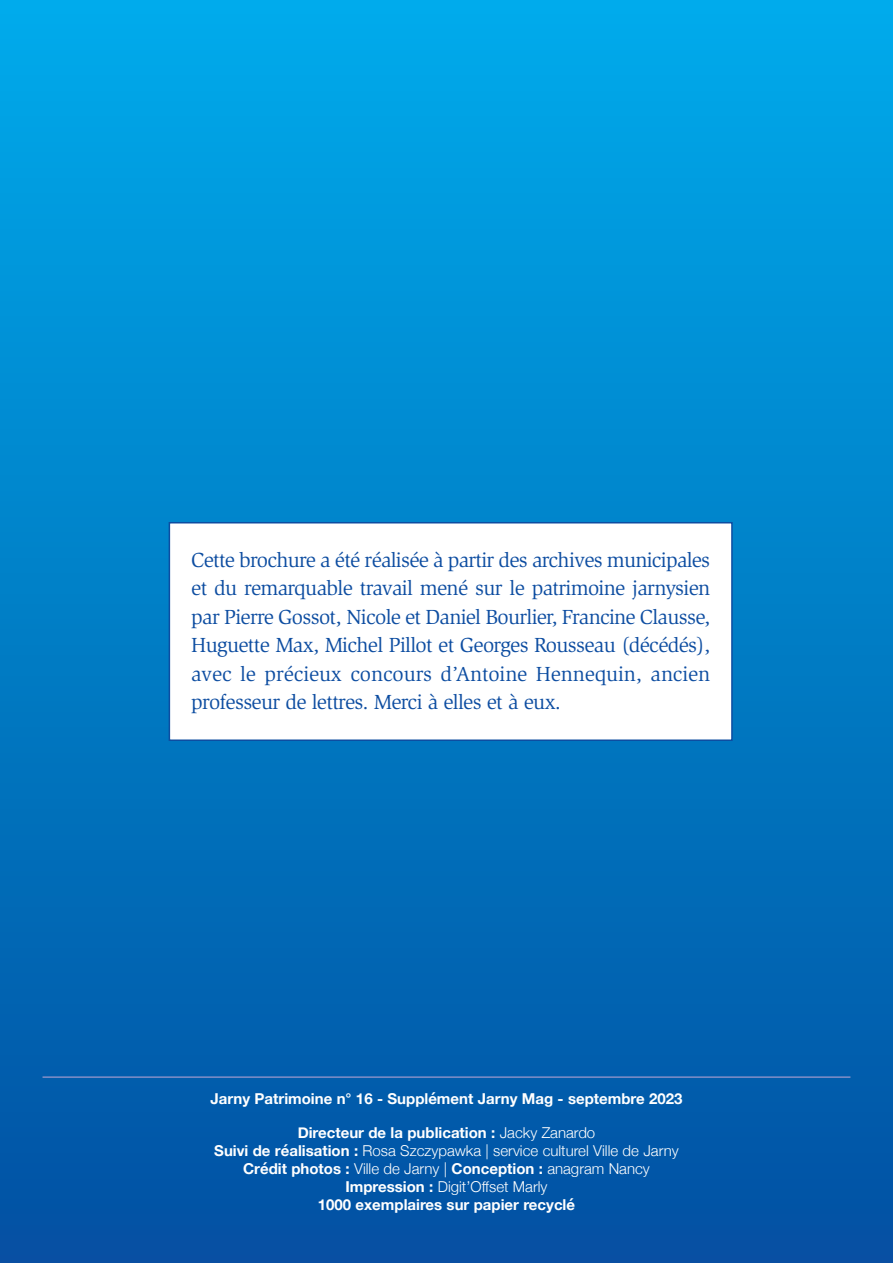
<style>
.page{position:relative;width:893px;height:1263px;background:#fff}
.page>*{position:absolute;margin:0;border:0;box-sizing:border-box;transform-origin:0 0}
.t1{font:21px/28.5px "Slimbach";letter-spacing:-.03em;color:#0d4da1;text-align:justify}
.t2{font:300 15px "Helvetica Neue";color:#fff}
.t3{font:700 15px "Helvetica Neue";color:#fff}
.s1{font-weight:300}
.s2{font-weight:700}
</style>
<div class="page">
<div style="left:0;top:0;width:893px;height:1263px;background:linear-gradient(to bottom,#00abeb,#0250a1)"></div>
<hr style="left:43px;top:1076px;width:807px;height:2px;background:#838fc7">
<div style="left:170px;top:523px;width:561px;height:216px;background:#fff"></div>
<div style="left:169px;top:522px;width:564px;height:219px;border:2px solid #0d4da1"></div>
<p class="t1" style="left:191px;top:545px;width:520px">Cette brochure a été réalisée à partir des archives municipales et du remarquable travail mené sur le patrimoine jarnysien par Pierre Gossot, Nicole et Daniel Bourlier, Francine Clausse, Huguette Max, Michel Pillot et Georges Rousseau (décédés), avec le précieux concours d’Antoine Hennequin, ancien professeur de lettres. Merci à elles et à eux.</p>
<p class="t3" style="left:210px;top:1089px;width:473px">Jarny Patrimoine n° 16 - Supplément Jarny Mag - septembre 2023</p>
<p class="t3" style="left:298px;top:1124px;width:299px">Directeur de la publication : <span class="s1">Jacky Zanardo</span></p>
<p class="t2" style="left:214px;top:1142px;width:466px"><span class="s2">Suivi de réalisation :</span> Rosa Szczypawka | service culturel Ville de Jarny</p>
<p class="t2" style="left:243px;top:1160px;width:408px"><span class="s2">Crédit photos :</span> Ville de Jarny | <span class="s2">Conception :</span> anagram Nancy</p>
<p class="t2" style="left:345px;top:1178px;width:204px"><span class="s2">Impression :</span> Digit’Offset Marly</p>
<p class="t3" style="left:318px;top:1196px;width:259px">1000 exemplaires sur papier recyclé</p>
</div>
